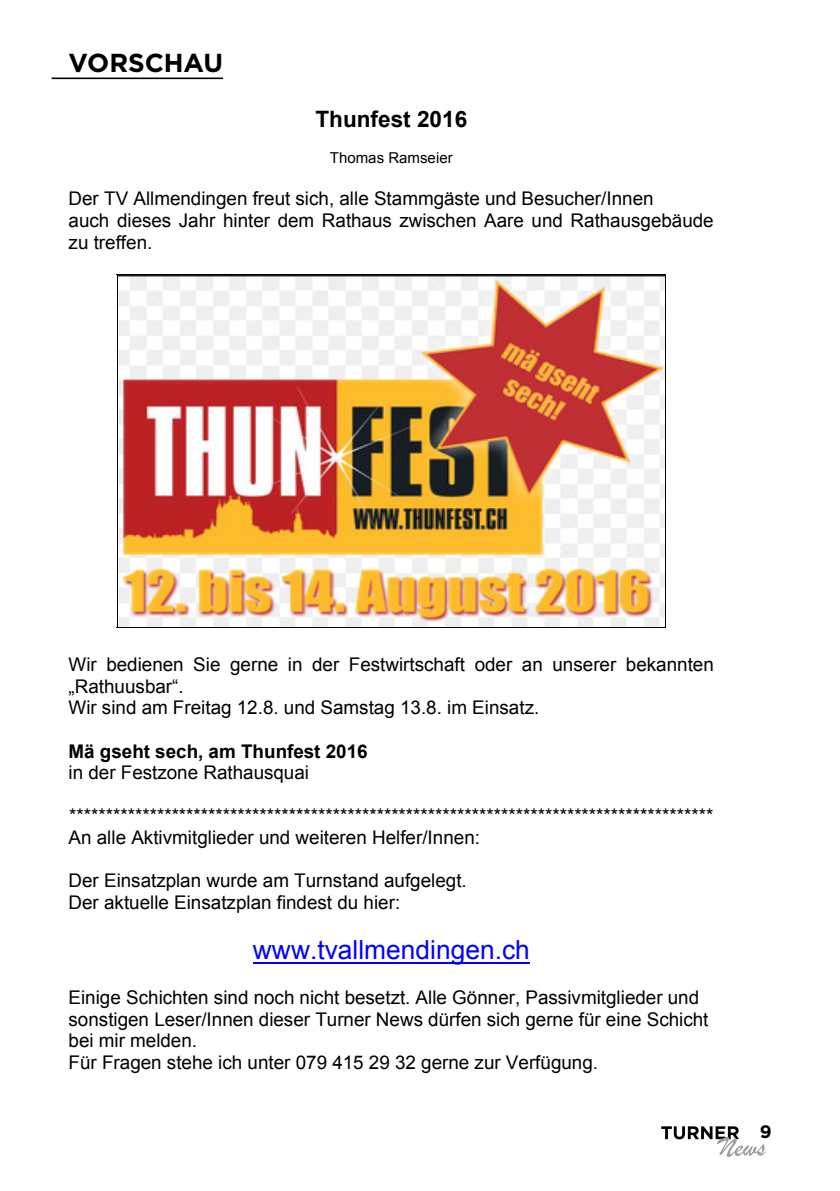
<style>
.page{position:relative;width:840px;height:1191px;background:#fff}
.page>*{position:absolute;margin:0;border:0;box-sizing:border-box;transform-origin:0 0}
.t1{font:26.2px "Arial";color:#00f}
.t2{font:700 26px "Gotham";letter-spacing:-.005em;color:#000}
.t3{font:700 22.6px "Arial";color:#000}
.t4{font:18.8px/21.6px "Arial";color:#000}
.t5{font:700 18.8px "Arial";color:#000}
.t6{font:700 18px "Gotham";color:#000}
.t7{font:15px "Arial";color:#000}
</style>
<div class="page">
<svg style="left:661px;top:1126px;width:104px;height:31px"></svg>
<hr style="left:51px;top:77px;width:172px;height:2px;background:#000">
<img style="left:118px;top:275px;width:547px;height:351px">
<hr style="left:117px;top:274px;width:548px;height:1px;background:#000">
<hr style="left:117px;top:275px;width:1px;height:351px;background:#000">
<hr style="left:665px;top:275px;width:1px;height:351px;background:#000">
<hr style="left:117px;top:626px;width:548px;height:1px;background:#000">
<hr style="left:253px;top:962px;width:276px;height:2px;background:#00f">
<h2 class="t2" style="left:69px;top:47px;width:156px">VORSCHAU</h2>
<p class="t3" style="left:315px;top:104px;width:153px">Thunfest 2016</p>
<p class="t7" style="left:329px;top:148px;width:124px">Thomas Ramseier</p>
<p class="t4" style="left:68px;top:188px;width:646px">Der TV Allmendingen freut sich, alle Stammgäste und Besucher/Innen<br>auch dieses Jahr hinter dem Rathaus zwischen Aare und Rathausgebäude zu treffen.</p>
<p class="t4" style="left:68px;top:653px;width:646px">Wir bedienen Sie gerne in der Festwirtschaft oder an unserer bekannten „Rathuusbar“.<br>Wir sind am Freitag 12.8. und Samstag 13.8. im Einsatz.</p>
<p class="t5" style="left:68px;top:738px;width:300px">Mä gseht sech, am Thunfest 2016</p>
<p class="t4" style="left:68px;top:762px;width:242px">in der Festzone Rathausquai</p>
<p class="t4" style="left:68px;top:805px;width:646px">****************************************************************************************<br>An alle Aktivmitglieder und weiteren Helfer/Innen:</p>
<p class="t4" style="left:68px;top:870px;width:399px">Der Einsatzplan wurde am Turnstand aufgelegt.<br>Der aktuelle Einsatzplan findest du hier:</p>
<h1 class="t1" style="left:253px;top:933px;width:278px">www.tvallmendingen.ch</h1>
<p class="t4" style="left:68px;top:986px;width:641px">Einige Schichten sind noch nicht besetzt. Alle Gönner, Passivmitglieder und sonstigen Leser/Innen dieser Turner News dürfen sich gerne für eine Schicht bei mir melden.<br>Für Fragen stehe ich unter 079 415 29 32 gerne zur Verfügung.</p>
<p class="t6" style="left:759px;top:1121px;width:13px">9</p>
</div>
